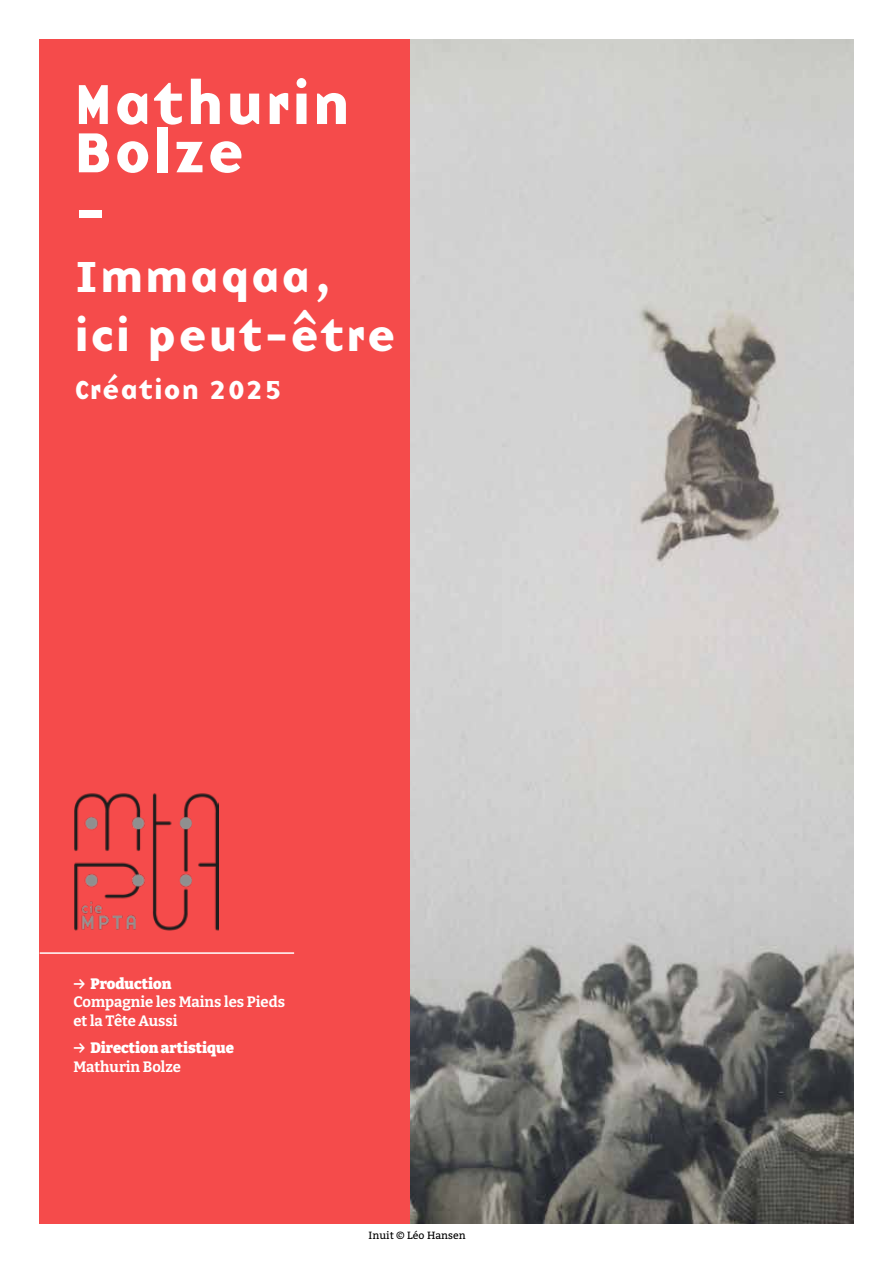
<style>
.page{position:relative;width:893px;height:1263px;background:#fff}
.page>*{position:absolute;margin:0;border:0;box-sizing:border-box;transform-origin:0 0}
.t1{font:58.35px/48.3px "Base Nine B";letter-spacing:.03em;color:#fff}
.t2{font:45px/59.7px "Base Nine B";letter-spacing:.03em;color:#fff}
.t3{font:27px "Base Nine B";letter-spacing:.03em;color:#fff}
.t4{font:700 15px/18.8px "Bitter";color:#fff}
.t5{font:900 15px/18.8px "Bitter";color:#fff}
.t6{font:10.5px "Bitter";color:#000}
.s1{font-weight:900}
.s2{font-weight:700}
</style>
<div class="page">
<img style="left:410px;top:39px;width:444px;height:1185px">
<div style="left:0;top:0;width:410px;height:1263px;background:#f54b4b"></div>
<div style="left:0;top:0;width:893px;height:38px;background:#fff"></div>
<div style="left:0;top:0;width:38px;height:1263px;background:#fff"></div>
<div style="left:0;top:1225px;width:893px;height:38px;background:#fff"></div>
<img style="left:74px;top:793px;width:145px;height:138px">
<hr style="left:40px;top:952px;width:254px;height:2px;background:#fff">
<h1 class="t1" style="left:74px;top:77px;width:277px">Mathurin<br>Bolze</h1>
<h1 class="t1" style="left:74px;top:185px;width:33px">-</h1>
<h2 class="t2" style="left:74px;top:244px;width:323px">Immaqaa, ici peut-être</h2>
<h3 class="t3" style="left:74px;top:369px;width:209px">Création 2025</h3>
<p class="t4" style="left:73px;top:973px;width:213px">→ <span class="s1">Production<br></span>Compagnie les Mains les Pieds et la Tête Aussi</p>
<p class="t5" style="left:73px;top:1038px;width:162px"><span class="s2">→</span> Direction artistique<br><span class="s2">Mathurin Bolze</span></p>
<p class="t6" style="left:369px;top:1228px;width:99px">Inuit © Léo Hansen</p>
</div>
